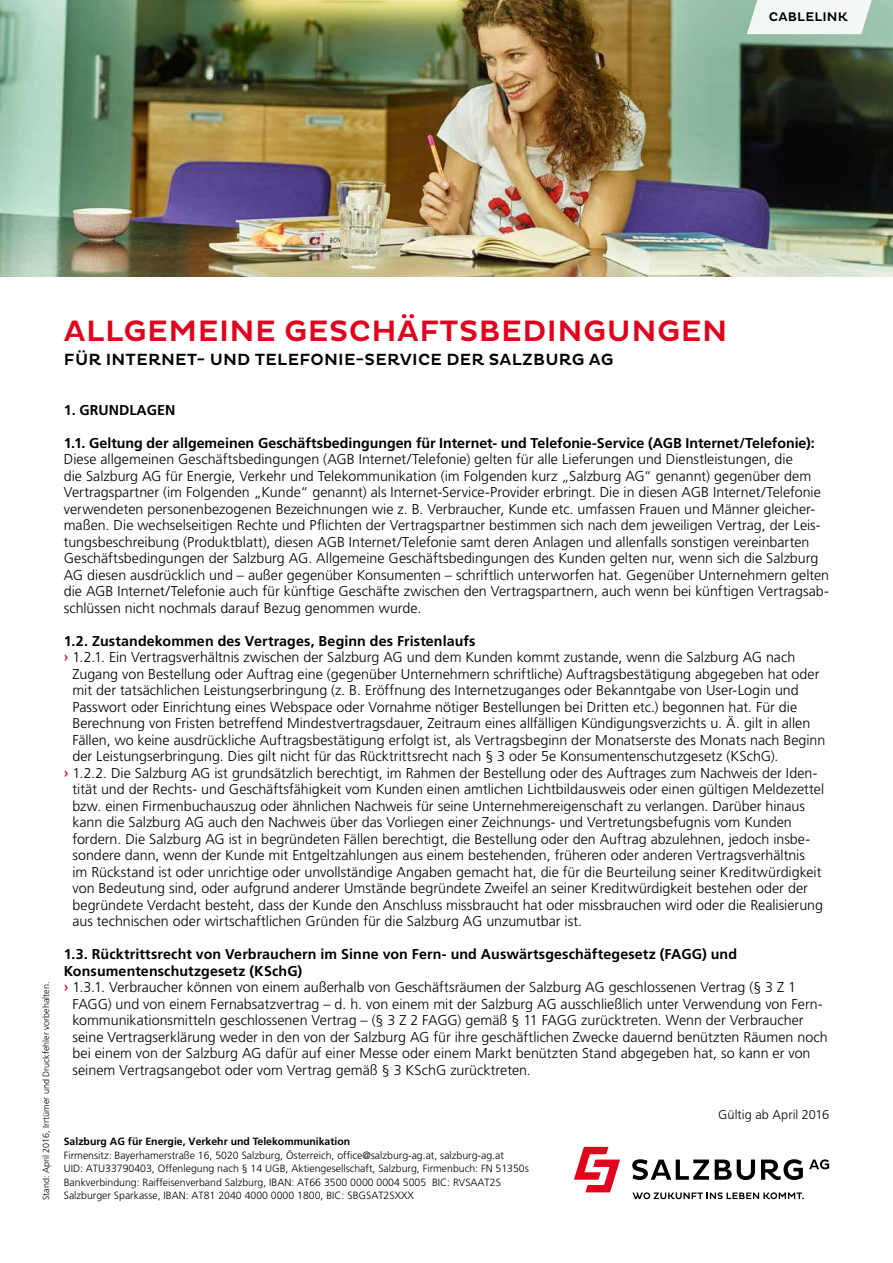
<style>
.page{position:relative;width:893px;height:1263px;background:#fff}
.page>*{position:absolute;margin:0;border:0;box-sizing:border-box;transform-origin:0 0}
.t1{font:500 30px "Pluto";letter-spacing:.015em;color:#e3001c}
.t2{font:500 16.5px "Pluto";letter-spacing:.015em;color:#000}
.t3{font:300 14.25px/16.5px "Frutiger LT Std";color:#000}
.t4{font:700 14.25px "Frutiger LT Std";letter-spacing:.005em;color:#000}
.t5{font:300 12.75px "Frutiger LT Std";letter-spacing:.005em;color:#000}
.t6{font:500 12.75px "Pluto";letter-spacing:.015em;color:#000}
.t7{font:300 10.5px/13.5px "Frutiger LT Std";color:#000}
.t8{font:700 10.5px "Frutiger LT Std";color:#000}
.t9{font:300 9px "Frutiger LT Std";color:#000}
.s1{font-family:"Pluto";font-weight:500;color:#e3001c}
</style>
<div class="page">
<svg style="left:632px;top:1159px;width:77px;height:21px"></svg>
<svg style="left:715px;top:1159px;width:40px;height:21px"></svg>
<svg style="left:761px;top:1159px;width:42px;height:21px"></svg>
<svg style="left:809px;top:1159px;width:20px;height:10px"></svg>
<svg style="left:574px;top:1147px;width:46px;height:45px"></svg>
<svg style="left:632px;top:1192px;width:172px;height:7px"></svg>
<img style="left:0;top:0;width:893px;height:276px">
<svg style="left:747px;top:0;width:125px;height:34px"></svg>
<p class="t6" style="left:769px;top:9px;width:81px">CABLELINK</p>
<h1 class="t1" style="left:64px;top:314px;width:665px">ALLGEMEINE GESCHÄFTSBEDINGUNGEN</h1>
<p class="t2" style="left:64px;top:350px;width:549px">FÜR I NTERNET- UND TELEFONIE-SERVICE DER SALZBURG AG</p>
<p class="t9" style="left:41px;top:1200px;width:220px;rotate:-90deg">Stand: April 2016, Irrtümer und Druckfehler vorbehalten.</p>
<p class="t4" style="left:64px;top:401px;width:83px">1. Grundlage</p>
<p class="t4" style="left:165px;top:401px;width:12px">n</p>
<p class="t4" style="left:64px;top:434px;width:753px">1.1. Geltung der allgemeinen Geschäftsbedingungen für Internet- und Telefonie-Service (AGB Internet/Telefonie):</p>
<p class="t3" style="left:64px;top:451px;width:767px">Diese allgemeinen Geschäftsbedingungen (AGB Internet/Telefonie) gelten für alle Lieferungen und Dienstleistungen, die<br>die Salzburg AG für Energie, Verkehr und Telekommunikation (im Folgenden kurz „Salzburg AG“ genannt) gegenüber dem Vertragspartner (im Folgenden „Kunde“ genannt) als Internet-Service-Provider erbringt. Die in diesen AGB Internet/Telefonie verwendeten personenbezogenen Bezeichnungen wie z. B. Verbraucher, Kunde etc. umfassen Frauen und Männer gleicher&shy;maßen. Die wechselseitigen Rechte und Pflichten der Vertragspartner bestimmen sich nach dem jeweiligen Vertrag, der Leis&shy;tungsbeschreibung (Produktblatt), diesen AGB Internet/Telefonie samt deren Anlagen und allenfalls sonstigen vereinbarten Geschäftsbedingungen der Salzburg AG. Allgemeine Geschäftsbedingungen des Kunden gelten nur, wenn sich die Salzburg AG diesen ausdrücklich und – außer gegenüber Konsumenten – schriftlich unterworfen hat. Gegenüber Unternehmern gelten die AGB Internet/Telefonie auch für künftige Geschäfte zwischen den Vertragspartnern, auch wenn bei künftigen Vertragsab&shy;schlüssen nicht nochmals darauf Bezug genommen wurde.</p>
<p class="t4" style="left:64px;top:632px;width:413px">1.2. Zustandekommen des Vertrages, Beginn des Fristenlaufs</p>
<p class="t3" style="left:64px;top:649px;width:733px"><span class="s1">›</span> 1.2.1. Ein Vertragsverhältnis zwischen der Salzburg AG und dem Kunden kommt zustande, wenn die Salzburg AG nach</p>
<p class="t3" style="left:72px;top:666px;width:748px">Zugang von Bestellung oder Auftrag eine (gegenüber Unternehmern schriftliche) Auftragsbestätigung abgegeben hat oder</p>
<p class="t3" style="left:72px;top:682px;width:728px">mit der tatsächlichen Leistungserbringung (z. B. Eröffnung des Internetzuganges oder Bekanntgabe von User-Login und</p>
<p class="t3" style="left:72px;top:699px;width:726px">Passwort oder Einrichtung eines Webspace oder Vornahme nötiger Bestellungen bei Dritten etc.) begonnen hat. Für die</p>
<p class="t3" style="left:72px;top:715px;width:739px">Berechnung von Fristen betreffend Mindestvertragsdauer, Zeitraum eines allfälligen Kündigungsverzichts u. Ä. gilt in allen</p>
<p class="t3" style="left:72px;top:732px;width:754px">Fällen, wo keine ausdrückliche Auftragsbestätigung erfolgt ist, als Vertragsbeginn der Monatserste des Monats nach Beginn</p>
<p class="t3" style="left:72px;top:748px;width:708px">der Leistungserbringung. Dies gilt nicht für das Rücktrittsrecht nach § 3 oder 5e Konsumentenschutzgesetz (KSchG).</p>
<p class="t3" style="left:64px;top:765px;width:755px"><span class="s1">›</span> 1.2.2. Die Salzburg AG ist grundsätzlich berechtigt, im Rahmen der Bestellung oder des Auftrages zum Nachweis der Iden-</p>
<p class="t3" style="left:72px;top:781px;width:753px">tität und der Rechts- und Geschäftsfähigkeit vom Kunden einen amtlichen Lichtbildausweis oder einen gültigen Meldezettel</p>
<p class="t3" style="left:72px;top:798px;width:734px">bzw. einen Firmenbuchauszug oder ähnlichen Nachweis für seine Unternehmereigenschaft zu verlangen. Darüber hinaus</p>
<p class="t3" style="left:72px;top:814px;width:721px">kann die Salzburg AG auch den Nachweis über das Vorliegen einer Zeichnungs- und Vertretungsbefugnis vom Kunden</p>
<p class="t3" style="left:72px;top:831px;width:739px">fordern. Die Salzburg AG ist in begründeten Fällen berechtigt, die Bestellung oder den Auftrag abzulehnen, jedoch insbe-</p>
<p class="t3" style="left:72px;top:847px;width:734px">sondere dann, wenn der Kunde mit Entgeltzahlungen aus einem bestehenden, früheren oder anderen Vertragsverhältnis</p>
<p class="t3" style="left:72px;top:864px;width:750px">im Rückstand ist oder unrichtige oder unvollständige Angaben gemacht hat, die für die Beurteilung seiner Kreditwürdigkeit</p>
<p class="t3" style="left:72px;top:880px;width:737px">von Bedeutung sind, oder aufgrund anderer Umstände begründete Zweifel an seiner Kreditwürdigkeit bestehen oder der</p>
<p class="t3" style="left:72px;top:897px;width:752px">begründete Verdacht besteht, dass der Kunde den Anschluss missbraucht hat oder missbrauchen wird oder die Realisierung</p>
<p class="t3" style="left:72px;top:913px;width:511px">aus technischen oder wirtschaftlichen Gründen für die Salzburg AG unzumutbar ist.</p>
<p class="t4" style="left:64px;top:946px;width:675px">1.3. Rücktrittsrecht von Verbrauchern im Sinne von Fern- und Auswärtsgeschäftegesetz (FAGG) und</p>
<p class="t4" style="left:64px;top:962px;width:240px">Konsumentenschutzgesetz (KSchG)</p>
<p class="t3" style="left:64px;top:979px;width:734px"><span class="s1">›</span> 1.3.1. Verbraucher können von einem außerhalb von Geschäftsräumen der Salzburg AG geschlossenen Vertrag (§ 3 Z 1</p>
<p class="t3" style="left:72px;top:996px;width:752px">FAGG) und von einem Fernabsatzvertrag – d. h. von einem mit der Salzburg AG ausschließlich unter Verwendung von Fern-</p>
<p class="t3" style="left:72px;top:1012px;width:733px">kommunikationsmitteln geschlossenen Vertrag – (§ 3 Z 2 FAGG) gemäß § 11 FAGG zurücktreten. Wenn der Verbraucher</p>
<p class="t3" style="left:72px;top:1029px;width:757px">seine Vertragserklärung weder in den von der Salzburg AG für ihre geschäftlichen Zwecke dauernd benützten Räumen noch</p>
<p class="t3" style="left:72px;top:1045px;width:740px">bei einem von der Salzburg AG dafür auf einer Messe oder einem Markt benützten Stand abgegeben hat, so kann er von</p>
<p class="t3" style="left:72px;top:1062px;width:460px">seinem Vertragsangebot oder vom Vertrag gemäß § 3 KSchG zurücktreten.</p>
<p class="t8" style="left:64px;top:1135px;width:288px">Salzburg AG für Energie, Verkehr und Telekommunikation</p>
<p class="t7" style="left:64px;top:1148px;width:467px">Firmensitz: Bayerhamerstraße 16, 5020 Salzburg, Österreich, office@salzburg-ag.at, salzburg-ag.at<br>UID: ATU33790403, Offenlegung nach § 14 UGB, Aktiengesellschaft, Salzburg, Firmenbuch: FN 51350s Bankverbindung: Raiffeisenverband Salzburg, IBAN: AT66 3500 0000 0004 5005 BIC: RVSAAT2S Salzburger Sparkasse, IBAN: AT81 2040 4000 0000 1800, BIC: SBGSAT2SXXX</p>
<p class="t5" style="left:718px;top:1108px;width:112px">Gültig ab April 2016</p>
</div>
